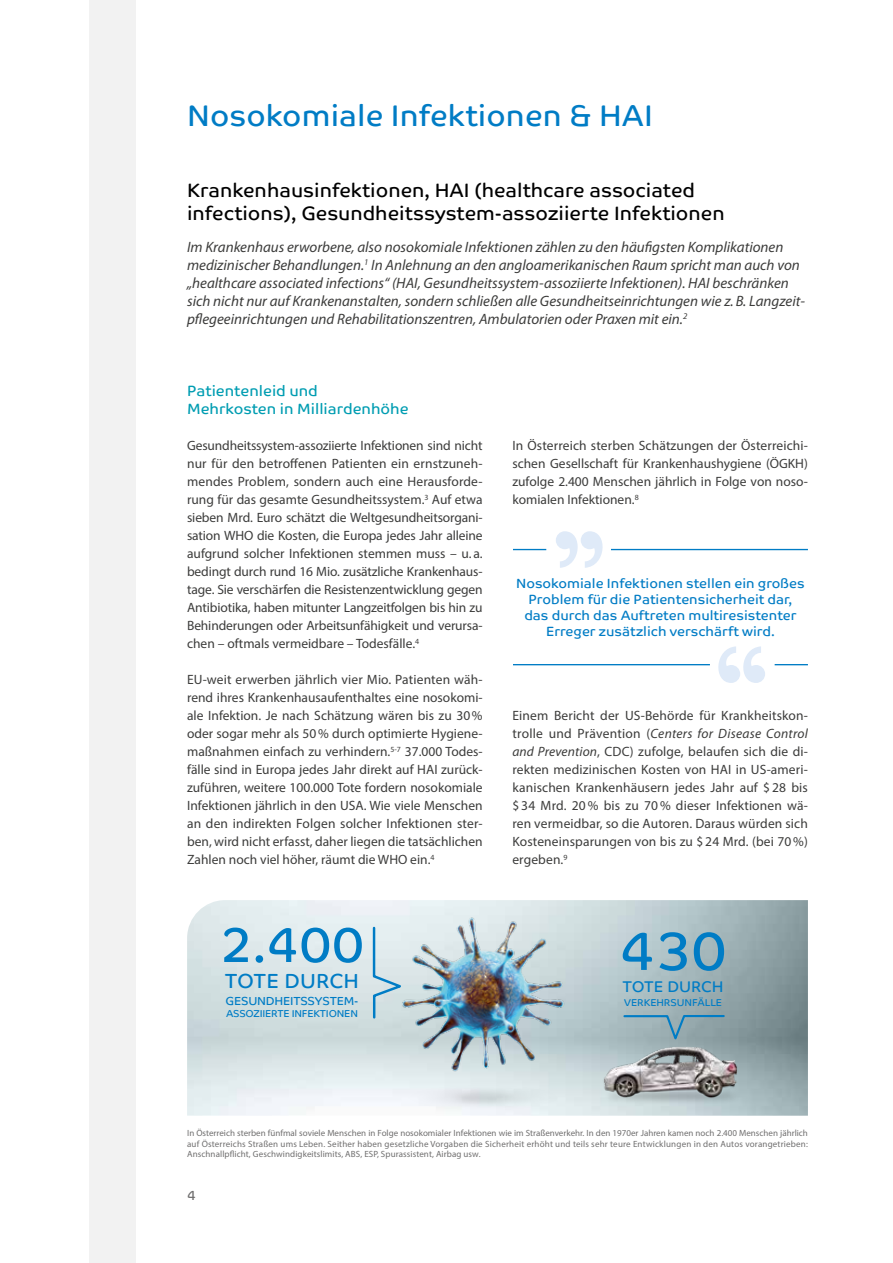
<style>
.page{position:relative;width:893px;height:1263px;background:#fff}
.page>*{position:absolute;margin:0;border:0;box-sizing:border-box;transform-origin:0 0}
.t1{font:54.9px "Co Text";color:#007cc5}
.t2{font:50.1px "Co Text";color:#007cc5}
.t3{font:30px "Co Text";letter-spacing:.005em;color:#007cc5}
.t4{font:20.4px "Co Text";letter-spacing:.005em;color:#007cc5}
.t5{font:19.5px/23.4px "Co Text";color:#000}
.t6{font:15.6px "Co Text";color:#007cc5}
.t7{font:italic 15px/18px "Myriad Pro";color:#3c3c3b}
.t8{font:15px/18px "Co Text";color:#009db2}
.t9{font:13.5px/18px "Myriad Pro";color:#3c3c3b;text-align:justify}
.t10{font:13.5px "Co Text";color:#706f6f}
.t11{font:13.35px/16px "Co Text";color:#007cc5;text-align:center}
.t12{font:11.7px "Co Text";letter-spacing:-.02em;color:#007cc5}
.t13{font:10.05px "Co Text";letter-spacing:-.02em;color:#007cc5}
.t14{font:9px/10.8px "Myriad Pro";letter-spacing:.01em;color:#706f6f;text-align:justify}
.s1{font-style:italic}
</style>
<div class="page">
<img style="left:187px;top:900px;width:621px;height:216px">
<img style="left:591px;top:1033px;width:159px;height:83px">
<img style="left:396px;top:912px;width:177px;height:204px">
<div style="left:89px;top:0;width:47px;height:1263px;background:#f2f2f2"></div>
<svg style="left:556px;top:531px;width:47px;height:37px"></svg>
<hr style="left:611px;top:549px;width:197px;height:1px;background:#007cc5">
<hr style="left:513px;top:549px;width:33px;height:1px;background:#007cc5">
<svg style="left:718px;top:646px;width:47px;height:37px"></svg>
<hr style="left:513px;top:664px;width:197px;height:1px;background:#007cc5">
<hr style="left:775px;top:664px;width:33px;height:1px;background:#007cc5">
<svg style="left:372px;top:925px;width:35px;height:95px;background:#c6dbe4"></svg>
<svg style="left:622px;top:1014px;width:104px;height:30px;background:#8aa7b1"></svg>
<h3 class="t3" style="left:187px;top:98px;width:467px">Nosokomiale Infektionen &amp; HAI</h3>
<h3 class="t5" style="left:187px;top:178px;width:539px">Krankenhausinfektionen, HAI (healthcare associated infections), Gesundheitssystem-assoziierte Infektionen</h3>
<p class="t7" style="left:187px;top:238px;width:619px">Im Krankenhaus erworbene, also nosokomiale Infektionen zählen zu den häufigsten Komplikationen medizinischer Behandlungen.<sup>1</sup> In Anlehnung an den angloamerikanischen Raum spricht man auch von „healthcare associated infections“ (HAI, Gesundheitssystem-assoziierte Infektionen). HAI beschränken sich nicht nur auf Krankenanstalten, sondern schließen alle Gesundheitseinrichtungen wie z.B. Langzeit&shy;pflegeeinrichtungen und Rehabilitationszentren, Ambulatorien oder Praxen mit ein.<sup>2</sup></p>
<p class="t8" style="left:187px;top:382px;width:223px">Patientenleid und<br>Mehrkosten in Milliardenhöhe</p>
<p class="t9" style="left:187px;top:436px;width:297px">Gesundheitssystem-assoziierte Infektionen sind nicht nur für den betroffenen Patienten ein ernstzuneh&shy;mendes Problem, sondern auch eine Herausforde&shy;rung für das gesamte Gesundheitssystem.<sup>3</sup> Auf etwa sieben Mrd. Euro schätzt die Weltgesundheitsorgani&shy;sation WHO die Kosten, die Europa jedes Jahr alleine aufgrund solcher Infektionen stemmen muss – u. a. bedingt durch rund 16 Mio. zusätzliche Krankenhaus&shy;tage. Sie verschärfen die Resistenzentwicklung gegen Antibiotika, haben mitunter Langzeitfolgen bis hin zu Behinderungen oder Arbeitsunfähigkeit und verursa&shy;chen – oftmals vermeidbare – Todesfälle.<sup>4</sup></p>
<p class="t9" style="left:187px;top:670px;width:297px">EU-weit erwerben jährlich vier Mio. Patienten wäh&shy;rend ihres Krankenhausaufenthaltes eine nosokomi&shy;ale Infektion. Je nach Schätzung wären bis zu 30% oder sogar mehr als 50% durch optimierte Hygiene&shy;maßnahmen einfach zu verhindern.<sup>5-7</sup> 37.000 Todes&shy;fälle sind in Europa jedes Jahr direkt auf HAI zurück&shy;zuführen, weitere 100.000 Tote fordern nosokomiale Infektionen jährlich in den USA. Wie viele Menschen an den indirekten Folgen solcher Infektionen ster&shy;ben, wird nicht erfasst, daher liegen die tatsächlichen Zahlen noch viel höher, räumt die WHO ein.<sup>4</sup></p>
<h2 class="t2" style="left:220px;top:915px;width:146px">2.400</h2>
<h3 class="t4" style="left:225px;top:968px;width:136px">TOTE DURCH</h3>
<p class="t12" style="left:226px;top:994px;width:134px">GESUNDHEITSSYSTEM-</p>
<p class="t13" style="left:226px;top:1008px;width:133px">ASSOZIIERTE INFEKTIONEN</p>
<p class="t9" style="left:512px;top:436px;width:297px">In Österreich sterben Schätzungen der Österreichi&shy;schen Gesellschaft für Krankenhaushygiene (ÖGKH) zufolge 2.400 Menschen jährlich in Folge von noso&shy;komialen Infektionen.<sup>8</sup></p>
<p class="t11" style="left:516px;top:575px;width:290px">Nosokomiale Infektionen stellen ein großes Problem für die Patientensicherheit dar, das durch das Auftreten multiresistenter Erreger zusätzlich verschärft wird.</p>
<p class="t9" style="left:512px;top:706px;width:297px">Einem Bericht der US-Behörde für Krankheitskon&shy;trolle und Prävention (<span class="s1">Centers for Disease Control and Prevention</span>, CDC) zufolge, belaufen sich die di&shy;rekten medizinischen Kosten von HAI in US-ameri&shy;kanischen Krankenhäusern jedes Jahr auf $ 28 bis $ 34 Mrd. 20% bis zu 70% dieser Infektionen wä&shy;ren vermeidbar, so die Autoren. Daraus würden sich Kosteneinsparungen von bis zu $ 24 Mrd. (bei 70%) ergeben.<sup>9</sup></p>
<h1 class="t1" style="left:619px;top:918px;width:109px">430</h1>
<p class="t6" style="left:623px;top:978px;width:103px">TOTE DURCH</p>
<p class="t13" style="left:624px;top:996px;width:99px">VERKEHRSUNFÄLLE</p>
<p class="t14" style="left:187px;top:1127px;width:622px">In Österreich sterben fünfmal soviele Menschen in Folge nosokomialer Infektionen wie im Straßenverkehr. In den 1970er Jahren kamen noch 2.400 Menschen jährlich auf Österreichs Straßen ums Leben. Seither haben gesetzliche Vorgaben die Sicherheit erhöht und teils sehr teure Entwicklungen in den Autos vorangetrieben:<br>Anschnallpflicht, Geschwindigkeitslimits, ABS, ESP, Spurassistent, Airbag usw.</p>
<p class="t10" style="left:187px;top:1187px;width:10px">4</p>
</div>
